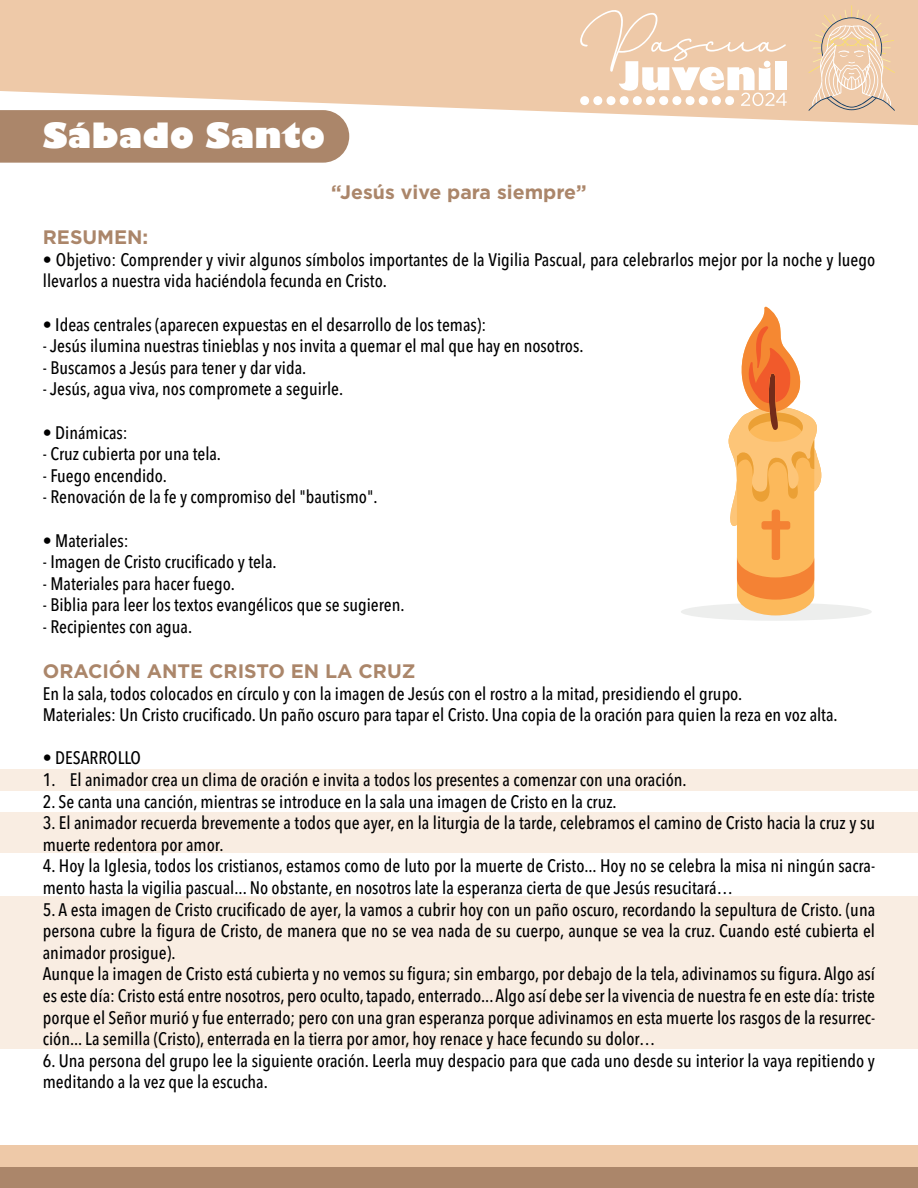
<style>
.page{position:relative;width:918px;height:1188px;background:#fff}
.page>*{position:absolute;margin:0;border:0;box-sizing:border-box;transform-origin:0 0}
.t1{font:800 34.05px "Gill Sans";color:#fff}
.t2{font:700 19.5px "Gotham";color:#ab866a}
.t3{font:500 18px/21.6px "Avenir Next Condensed";color:#000001}
</style>
<div class="page">
<div style="left:0;top:769px;width:918px;height:22px;background:#f9ede2"></div>
<div style="left:0;top:812px;width:918px;height:41px;background:#f9ede2"></div>
<div style="left:0;top:896px;width:918px;height:153px;background:#f9ede2"></div>
<div style="left:681px;top:603px;width:191px;height:18px;background:#edeeed;border-radius:50%"></div>
<div style="left:0;top:125px;width:349px;height:38px;background:#ab866a"></div>
<div style="left:0;top:1167px;width:918px;height:21px;background:#ab866a"></div>
<div style="left:0;top:1145px;width:918px;height:22px;background:#eec9a8"></div>
<svg style="left:0;top:0;width:918px;height:125px;background:#eccbae"></svg>
<svg style="left:808px;top:5px;width:87px;height:106px;background:#eacbad"></svg>
<svg style="left:580px;top:9px;width:207px;height:97px"></svg>
<svg style="left:728px;top:306px;width:93px;height:309px"></svg>
<h1 class="t1" style="left:43px;top:114px;width:284px">Sábado Santo</h1>
<p class="t2" style="left:331px;top:179px;width:257px">“Jesús vive para siempre”</p>
<p class="t2" style="left:43px;top:224px;width:107px">RESUMEN:</p>
<p class="t3" style="left:43px;top:249px;width:834px">• Objetivo: Comprender y vivir algunos símbolos importantes de la Vigilia Pascual, para celebrarlos mejor por la noche y luego llevarlos a nuestra vida haciéndola fecunda en Cristo.</p>
<p class="t3" style="left:43px;top:313px;width:445px">• Ideas centrales (aparecen expuestas en el desarrollo de los temas):</p>
<p class="t3" style="left:43px;top:335px;width:542px">- Jesús ilumina nuestras tinieblas y nos invita a quemar el mal que hay en nosotros.</p>
<p class="t3" style="left:43px;top:357px;width:265px">- Buscamos a Jesús para tener y dar vida.</p>
<p class="t3" style="left:43px;top:378px;width:302px">- Jesús, agua viva, nos compromete a seguirle.</p>
<p class="t3" style="left:43px;top:421px;width:86px">• Dinámicas:</p>
<p class="t3" style="left:43px;top:443px;width:180px">- Cruz cubierta por una tela.</p>
<p class="t3" style="left:43px;top:465px;width:126px">- Fuego encendido.</p>
<p class="t3" style="left:43px;top:486px;width:336px">- Renovación de la fe y compromiso del "bautismo".</p>
<p class="t3" style="left:43px;top:529px;width:87px">• Materiales:</p>
<p class="t3" style="left:43px;top:551px;width:235px">- Imagen de Cristo crucificado y tela.</p>
<p class="t3" style="left:43px;top:573px;width:194px">- Materiales para hacer fuego.</p>
<p class="t3" style="left:43px;top:594px;width:363px">- Biblia para leer los textos evangélicos que se sugieren.</p>
<p class="t3" style="left:43px;top:616px;width:151px">- Recipientes con agua.</p>
<p class="t2" style="left:43px;top:658px;width:374px">ORACIÓN ANTE CRISTO EN LA CRUZ</p>
<p class="t3" style="left:43px;top:682px;width:796px">En la sala, todos colocados en círculo y con la imagen de Jesús con el rostro a la mitad, presidiendo el grupo.<br>Materiales: Un Cristo crucificado. Un paño oscuro para tapar el Cristo. Una copia de la oración para quien la reza en voz alta.</p>
<p class="t3" style="left:43px;top:747px;width:100px">• DESARROLLO</p>
<p class="t3" style="left:43px;top:769px;width:645px">1. El animador crea un clima de oración e invita a todos los presentes a comenzar con una oración.</p>
<p class="t3" style="left:43px;top:790px;width:575px">2. Se canta una canción, mientras se introduce en la sala una imagen de Cristo en la cruz.</p>
<p class="t3" style="left:43px;top:812px;width:834px">3. El animador recuerda brevemente a todos que ayer, en la liturgia de la tarde, celebramos el camino de Cristo hacia la cruz y su muerte redentora por amor.</p>
<p class="t3" style="left:43px;top:855px;width:834px">4. Hoy la Iglesia, todos los cristianos, estamos como de luto por la muerte de Cristo... Hoy no se celebra la misa ni ningún sacra&shy;mento hasta la vigilia pascual... No obstante, en nosotros late la esperanza cierta de que Jesús resucitará…</p>
<p class="t3" style="left:43px;top:898px;width:834px">5. A esta imagen de Cristo crucificado de ayer, la vamos a cubrir hoy con un paño oscuro, recordando la sepultura de Cristo. (una persona cubre la figura de Cristo, de manera que no se vea nada de su cuerpo, aunque se vea la cruz. Cuando esté cubierta el animador prosigue).<br>Aunque la imagen de Cristo está cubierta y no vemos su figura; sin embargo, por debajo de la tela, adivinamos su figura. Algo así es este día: Cristo está entre nosotros, pero oculto, tapado, enterrado... Algo así debe ser la vivencia de nuestra fe en este día: triste porque el Señor murió y fue enterrado; pero con una gran esperanza porque adivinamos en esta muerte los rasgos de la resurrec&shy;ción... La semilla (Cristo), enterrada en la tierra por amor, hoy renace y hace fecundo su dolor…</p>
<p class="t3" style="left:43px;top:1050px;width:834px">6. Una persona del grupo lee la siguiente oración. Leerla muy despacio para que cada uno desde su interior la vaya repitiendo y meditando a la vez que la escucha.</p>
</div>
